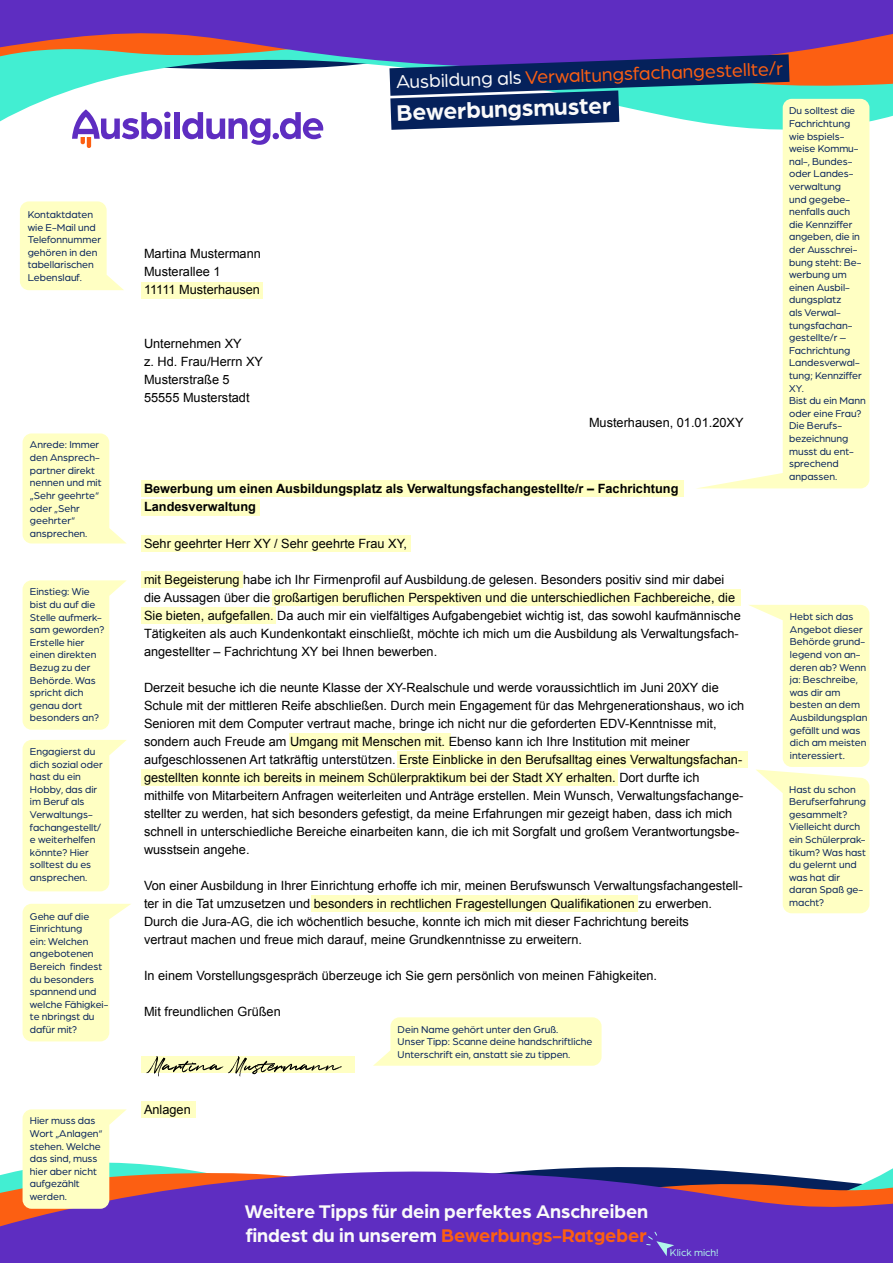
<style>
.page{position:relative;width:893px;height:1263px;background:#fff}
.page>*{position:absolute;margin:0;border:0;box-sizing:border-box;transform-origin:0 0}
.t1{font:700 24px "Arboria";color:#fafafa}
.t2{font:700 19.5px/23.4px "Arboria";color:#fafafa}
.t3{font:19.5px "Arboria";color:#fc5f12}
.t4{font:12.75px/18px "Arial";color:#000}
.t5{font:700 12.75px/18px "Arial";color:#000}
.t6{font:10.5px/12.6px "Arboria";color:#05215b}
.t7{font:10.5px "Arboria";color:#b1f6eb}
.s1{color:#fafafa}
.s2{color:#fc5f12}
</style>
<div class="page">
<svg style="left:0;top:1162px;width:893px;height:101px;background:#7346b5"></svg>
<div style="left:141px;top:282px;width:121px;height:16px;background:#ffffc3"></div>
<div style="left:141px;top:480px;width:542px;height:17px;background:#ffffc3"></div>
<svg style="left:20px;top:201px;width:104px;height:89px;background:#ffc"></svg>
<svg style="left:23px;top:433px;width:103px;height:110px;background:#ffc"></svg>
<svg style="left:23px;top:580px;width:104px;height:150px"></svg>
<div style="left:141px;top:535px;width:270px;height:17px;background:#ffffc3"></div>
<div style="left:141px;top:571px;width:101px;height:16px;background:#ffffc3"></div>
<div style="left:272px;top:589px;width:468px;height:16px;background:#ffffc3"></div>
<div style="left:141px;top:607px;width:135px;height:16px;background:#ffffc3"></div>
<svg style="left:699px;top:148px;width:170px;height:340px;fill:#ffffc3"></svg>
<div style="left:289px;top:733px;width:161px;height:16px;background:#ffffc3"></div>
<svg style="left:749px;top:605px;width:120px;height:308px"></svg>
<div style="left:397px;top:751px;width:351px;height:17px;background:#ffffc3"></div>
<div style="left:141px;top:769px;width:477px;height:17px;background:#ffffc3"></div>
<svg style="left:23px;top:740px;width:104px;height:151px"></svg>
<div style="left:311px;top:895px;width:327px;height:17px;background:#ffffc3"></div>
<div style="left:141px;top:1056px;width:213px;height:17px;background:#ffffc3"></div>
<svg style="left:23px;top:904px;width:108px;height:137px"></svg>
<svg style="left:373px;top:1017px;width:229px;height:49px;background:#ffffc7"></svg>
<svg style="left:23px;top:1109px;width:104px;height:100px;background:#f7f4c1"></svg>
<div style="left:141px;top:1101px;width:54px;height:16px;background:#ffffc3"></div>
<div style="left:141px;top:499px;width:118px;height:16px;background:#ffffc3"></div>
<svg style="left:146px;top:1056px;width:196px;height:20px"></svg>
<svg style="left:0;top:0;width:893px;height:148px"></svg>
<svg style="left:646px;top:1231px;width:28px;height:25px"></svg>
<p class="t6" style="left:28px;top:208px;width:75px">Kontaktdaten wie E-Mail und<br>Telefonnummer gehören in den tabellarischen<br>Lebenslauf.</p>
<p class="t6" style="left:30px;top:438px;width:73px">Anrede: Immer den Ansprech&shy;partner direkt nennen und mit „Sehr geehrte“ oder „Sehr geehrter“ ansprechen.</p>
<p class="t6" style="left:30px;top:585px;width:76px">Einstieg: Wie bist du auf die<br>Stelle aufmerk&shy;sam geworden?<br>Erstelle hier einen direkten<br>Bezug zu der<br>Behörde. Was spricht dich genau dort besonders an?</p>
<p class="t6" style="left:30px;top:745px;width:74px">Engagierst du dich sozial oder hast du ein<br>Hobby, das dir im Beruf als<br>Verwaltungs&shy;fachangestellt/ e weiterhelfen könnte? Hier solltest du es ansprechen.</p>
<p class="t6" style="left:30px;top:909px;width:80px">Gehe auf die<br>Einrichtung<br>ein: Welchen angebotenen<br>Bereich findest du besonders spannend und welche Fähigkei&shy;te nbringst du dafür mit?</p>
<p class="t6" style="left:30px;top:1114px;width:74px">Hier muss das<br>Wort „Anlagen“ stehen. Welche das sind, muss hier aber nicht aufgezählt werden.</p>
<p class="t4" style="left:144px;top:245px;width:118px">Martina Mustermann<br>Musterallee 1<br>11111 Musterhausen</p>
<p class="t4" style="left:144px;top:335px;width:121px">Unternehmen XY<br>z. Hd. Frau/Herrn XY<br>Musterstraße 5<br>55555 Musterstadt</p>
<h2 class="t3" style="left:396px;top:69px;width:389px;rotate:-2deg"><span class="s1">Ausbildung als</span> Verwaltungsfachangestellte/r</h2>
<h1 class="t1" style="left:396px;top:96px;width:216px;rotate:-2deg">Bewerbungsmuster</h1>
<p class="t4" style="left:589px;top:414px;width:156px">Musterhausen, 01.01.20XY</p>
<p class="t6" style="left:789px;top:104px;width:78px">Du solltest die<br>Fachrichtung wie bspiels&shy;weise Kommu&shy;nal-, Bundes&shy;oder Landes&shy;verwaltung<br>und gegebe&shy;nenfalls auch die Kennziffer angeben, die in der Ausschrei&shy;bung steht: Be&shy;werbung um einen Ausbil&shy;dungsplatz<br>als Verwal&shy;tungsfachan&shy;gestellte/r –<br>Fachrichtung<br>Landesverwal&shy;tung; Kennziffer<br>XY.<br>Bist du ein Mann oder eine Frau?<br>Die Berufs&shy;bezeichnung musst du ent&shy;sprechend anpassen.</p>
<p class="t5" style="left:144px;top:479px;width:536px">Bewerbung um einen Ausbildungsplatz als Verwaltungsfachangestellte/r – Fachrichtung<br>Landesverwaltung</p>
<p class="t4" style="left:144px;top:534px;width:265px">Sehr geehrter Herr XY / Sehr geehrte Frau XY,</p>
<p class="t4" style="left:144px;top:570px;width:598px">mit Begeisterung habe ich Ihr Firmenprofil auf Ausbildung.de gelesen. Besonders positiv sind mir dabei die Aussagen über die großartigen beruflichen Perspektiven und die unterschiedlichen Fachbereiche, die Sie bieten, aufgefallen. Da auch mir ein vielfältiges Aufgabengebiet wichtig ist, das sowohl kaufmännische Tätigkeiten als auch Kundenkontakt einschließt, möchte ich mich um die Ausbildung als Verwaltungsfach&shy;angestellter – Fachrichtung XY bei Ihnen bewerben.</p>
<p class="t4" style="left:144px;top:678px;width:602px">Derzeit besuche ich die neunte Klasse der XY-Realschule und werde voraussichtlich im Juni 20XY die Schule mit der mittleren Reife abschließen. Durch mein Engagement für das Mehrgenerationshaus, wo ich Senioren mit dem Computer vertraut mache, bringe ich nicht nur die geforderten EDV-Kenntnisse mit, sondern auch Freude am Umgang mit Menschen mit. Ebenso kann ich Ihre Institution mit meiner aufgeschlossenen Art tatkräftig unterstützen. Erste Einblicke in den Berufsalltag eines Verwaltungsfachan&shy;gestellten konnte ich bereits in meinem Schülerpraktikum bei der Stadt XY erhalten. Dort durfte ich<br>mithilfe von Mitarbeitern Anfragen weiterleiten und Anträge erstellen. Mein Wunsch, Verwaltungsfachange&shy;stellter zu werden, hat sich besonders gefestigt, da meine Erfahrungen mir gezeigt haben, dass ich mich schnell in unterschiedliche Bereiche einarbeiten kann, die ich mit Sorgfalt und großem Verantwortungsbe&shy;wusstsein angehe.</p>
<p class="t4" style="left:144px;top:876px;width:600px">Von einer Ausbildung in Ihrer Einrichtung erhoffe ich mir, meinen Berufswunsch Verwaltungsfachangestell&shy;ter in die Tat umzusetzen und besonders in rechtlichen Fragestellungen Qualifikationen zu erwerben.<br>Durch die Jura-AG, die ich wöchentlich besuche, konnte ich mich mit dieser Fachrichtung bereits<br>vertraut machen und freue mich darauf, meine Grundkenntnisse zu erweitern.</p>
<p class="t4" style="left:144px;top:966px;width:515px">In einem Vorstellungsgespräch überzeuge ich Sie gern persönlich von meinen Fähigkeiten.</p>
<p class="t4" style="left:144px;top:1002px;width:138px">Mit freundlichen Grüßen</p>
<p class="t4" style="left:144px;top:1100px;width:48px">Anlagen</p>
<p class="t6" style="left:398px;top:1022px;width:196px">Dein Name gehört unter den Gruß.<br>Unser Tipp: Scanne deine handschriftliche<br>Unterschrift ein, anstatt sie zu tippen.</p>
<h2 class="t2" style="left:245px;top:1199px;width:405px">Weitere Tipps für dein perfektes Anschreiben findest du in unserem <span class="s2">Bewerbungs-Ratgeber</span></h2>
<p class="t7" style="left:670px;top:1246px;width:50px">Klick mich!</p>
<p class="t6" style="left:790px;top:610px;width:79px">Hebt sich das<br>Angebot dieser<br>Behörde grund&shy;legend von an&shy;deren ab? Wenn ja: Beschreibe, was dir am besten an dem<br>Ausbildungsplan gefällt und was dich am meisten interessiert.</p>
<p class="t6" style="left:789px;top:782px;width:78px">Hast du schon<br>Berufserfahrung gesammelt?<br>Vielleicht durch ein Schülerprak&shy;tikum? Was hast du gelernt und was hat dir daran Spaß ge&shy;macht?</p>
</div>
